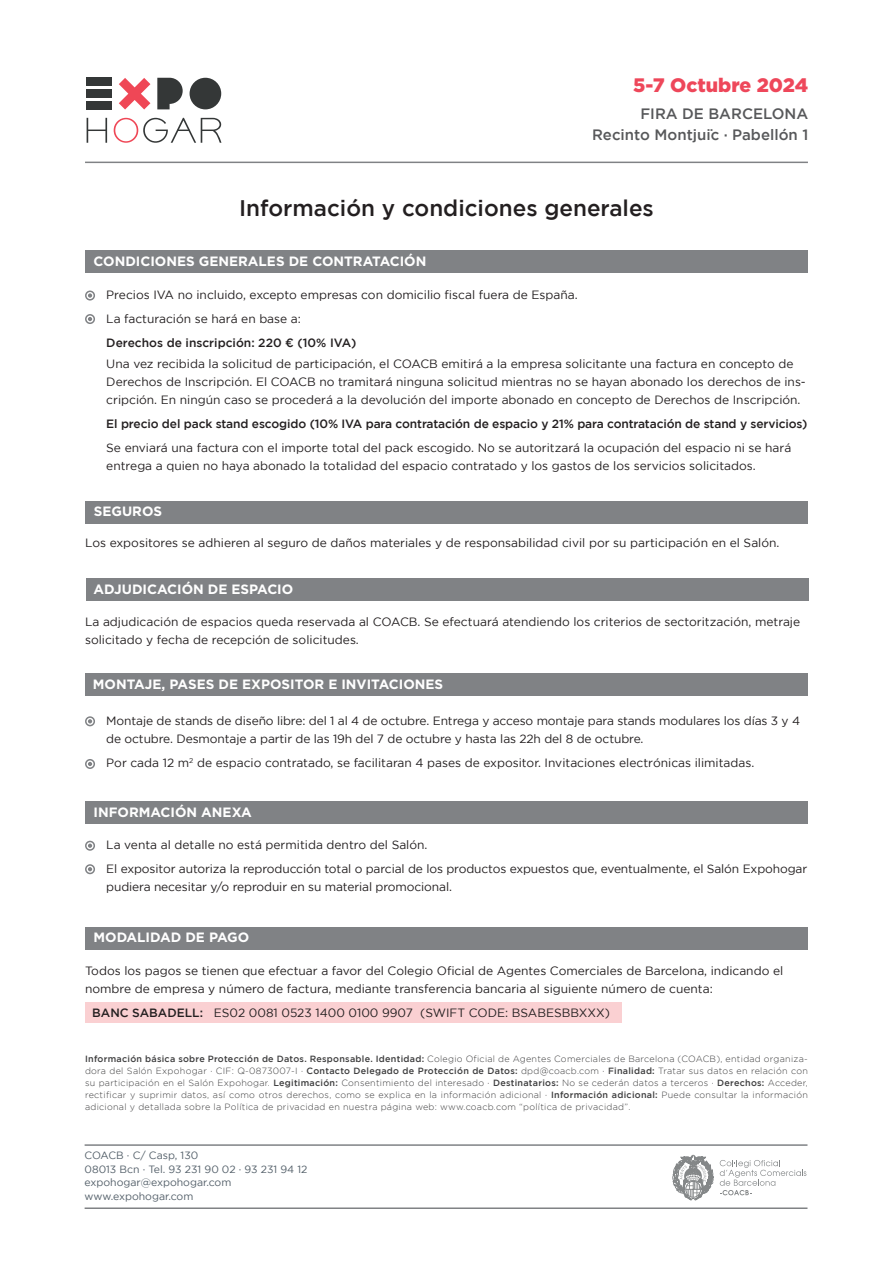
<style>
.page{position:relative;width:893px;height:1263px;background:#fff}
.page>*{position:absolute;margin:0;border:0;box-sizing:border-box;transform-origin:0 0}
.t1{font:500 22.5px "Gotham";color:#231f20}
.t2{font:900 19.5px "Gotham";color:#ee475a}
.t3{font:500 15px/21px "Gotham";color:#57585a;text-align:right}
.t4{font:700 13.5px "Gotham";color:#fff}
.t5{font:12px/18px "Gotham";color:#231f20}
.t6{font:500 12px "Gotham";letter-spacing:-.01em;color:#231f20}
.t7{font:10.5px/13.5px "Gotham";color:#525e68}
.t8{font:300 9px/12px "Gotham";letter-spacing:.03em;color:#3e3e3f;text-align:justify}
.s1{font-weight:500}
</style>
<div class="page">
<div style="left:85px;top:250px;width:723px;height:23px;background:#808285"></div>
<hr style="left:85px;top:162px;width:723px;height:1px;background:#808285">
<div style="left:85px;top:291px;width:10px;height:10px;border:2px solid #808285;border-radius:50%"></div>
<svg style="left:88px;top:293px;width:4px;height:5px"></svg>
<div style="left:85px;top:314px;width:10px;height:10px;border:2px solid #808285;border-radius:50%"></div>
<svg style="left:88px;top:317px;width:4px;height:4px"></svg>
<div style="left:85px;top:673px;width:723px;height:23px;background:#808285"></div>
<div style="left:85px;top:716px;width:10px;height:10px;border:2px solid #808285;border-radius:50%"></div>
<svg style="left:88px;top:719px;width:4px;height:4px"></svg>
<div style="left:85px;top:759px;width:10px;height:10px;border:2px solid #808285;border-radius:50%"></div>
<svg style="left:88px;top:762px;width:4px;height:4px"></svg>
<div style="left:85px;top:801px;width:723px;height:22px;background:#808285"></div>
<div style="left:85px;top:841px;width:10px;height:10px;border:2px solid #808285;border-radius:50%"></div>
<svg style="left:88px;top:843px;width:4px;height:5px"></svg>
<div style="left:85px;top:864px;width:10px;height:10px;border:2px solid #808285;border-radius:50%"></div>
<svg style="left:88px;top:867px;width:4px;height:4px"></svg>
<div style="left:86px;top:578px;width:723px;height:23px;background:#808285"></div>
<div style="left:85px;top:927px;width:723px;height:22px;background:#808285"></div>
<div style="left:86px;top:1002px;width:536px;height:21px;background:#fad0d2"></div>
<div style="left:85px;top:501px;width:723px;height:23px;background:#808285"></div>
<div style="left:87px;top:78px;width:25px;height:8px;background:#343737"></div>
<div style="left:87px;top:89px;width:25px;height:9px;background:#343737"></div>
<div style="left:87px;top:101px;width:25px;height:8px;background:#343737"></div>
<svg style="left:119px;top:78px;width:31px;height:31px"></svg>
<div style="left:190px;top:78px;width:31px;height:31px;background:#343737;border-radius:50%"></div>
<svg style="left:157px;top:78px;width:26px;height:31px"></svg>
<svg style="left:87px;top:118px;width:134px;height:25px"></svg>
<hr style="left:85px;top:1144px;width:722px;height:2px;background:#808285">
<hr style="left:85px;top:1207px;width:722px;height:2px;background:#808285">
<svg style="left:672px;top:1154px;width:42px;height:46px"></svg>
<svg style="left:720px;top:1160px;width:86px;height:35px"></svg>
<h2 class="t2" style="left:633px;top:74px;width:176px">5-7 Octubre 2024</h2>
<p class="t3" style="left:592px;top:103px;width:217px">FIRA DE BARCELONA<br>Recinto Montjuïc · Pabellón 1</p>
<h1 class="t1" style="left:239px;top:196px;width:416px">Información y condiciones generales</h1>
<p class="t4" style="left:94px;top:254px;width:334px">CONDICIONES GENERALES DE CONTRATACIÓN</p>
<p class="t5" style="left:106px;top:283px;width:473px;line-height:24px">Precios IVA no incluido, excepto empresas con domicilio fiscal fuera de España.<br>La facturación se hará en base a:</p>
<p class="t6" style="left:106px;top:336px;width:252px">Derechos de inscripción: 220 ¤ (10% IVA)</p>
<p class="t5" style="left:106px;top:355px;width:701px">Una vez recibida la solicitud de participación, el COACB emitirá a la empresa solicitante una factura en concepto de<br>Derechos de Inscripción. El COACB no tramitará ninguna solicitud mientras no se hayan abonado los derechos de ins&shy;cripción. En ningún caso se procederá a la devolución del importe abonado en concepto de Derechos de Inscripción.</p>
<p class="t6" style="left:106px;top:417px;width:703px">El precio del pack stand escogido (10% IVA para contratación de espacio y 21% para contratación de stand y servicios)</p>
<p class="t5" style="left:106px;top:439px;width:687px">Se enviará una factura con el importe total del pack escogido. No se autoritzará la ocupación del espacio ni se hará entrega a quien no haya abonado la totalidad del espacio contratado y los gastos de los servicios solicitados.</p>
<p class="t4" style="left:94px;top:504px;width:70px">SEGUROS</p>
<p class="t5" style="left:85px;top:533px;width:696px">Los expositores se adhieren al seguro de daños materiales y de responsabilidad civil por su participación en el Salón.</p>
<p class="t4" style="left:94px;top:581px;width:201px">ADJUDICACIÓN DE ESPACIO</p>
<p class="t5" style="left:85px;top:613px;width:717px">La adjudicación de espacios queda reservada al COACB. Se efectuará atendiendo los criterios de sectoritzación, metraje solicitado y fecha de recepción de solicitudes.</p>
<p class="t4" style="left:93px;top:676px;width:352px">MONTAJE, PASES DE EXPOSITOR E INVITACIONES</p>
<p class="t5" style="left:106px;top:712px;width:695px">Montaje de stands de diseño libre: del 1 al 4 de octubre. Entrega y acceso montaje para stands modulares los días 3 y 4 de octubre. Desmontaje a partir de las 19h del 7 de octubre y hasta las 22h del 8 de octubre.</p>
<p class="t5" style="left:106px;top:754px;width:650px">Por cada 12 m<sup>2</sup> de espacio contratado, se facilitaran 4 pases de expositor. Invitaciones electrónicas ilimitadas.</p>
<p class="t4" style="left:94px;top:804px;width:160px">INFORMACIÓN ANEXA</p>
<p class="t5" style="left:106px;top:833px;width:702px;line-height:24px">La venta al detalle no está permitida dentro del Salón.<br>El expositor autoriza la reproducción total o parcial de los productos expuestos que, eventualmente, el Salón Expohogar</p>
<p class="t5" style="left:106px;top:878px;width:347px">pudiera necesitar y/o reproduir en su material promocional.</p>
<p class="t4" style="left:94px;top:929px;width:157px">MODALIDAD DE PAGO</p>
<p class="t5" style="left:85px;top:961px;width:700px">Todos los pagos se tienen que efectuar a favor del Colegio Oficial de Agentes Comerciales de Barcelona, indicando el nombre de empresa y número de factura, mediante transferencia bancaria al siguiente número de cuenta:</p>
<p class="t5" style="left:92px;top:1003px;width:519px"><span class="s1">BANC SABADELL:</span> ES02 0081 0523 1400 0100 9907 (SWIFT CODE: BSABESBBXXX)</p>
<p class="t8" style="left:85px;top:1052px;width:724px"><span class="s1">Información básica sobre Protección de Datos. Responsable. Identidad:</span> Colegio Oficial de Agentes Comerciales de Barcelona (COACB), entidad organiza&shy;dora del Salón Expohogar · CIF: Q-0873007-I · <span class="s1">Contacto Delegado de Protección de Datos:</span> dpd@coacb.com · <span class="s1">Finalidad:</span> Tratar sus datos en relación con su participación en el Salón Expohogar. <span class="s1">Legitimación:</span> Consentimiento del interesado · <span class="s1">Destinatarios:</span> No se cederán datos a terceros · <span class="s1">Derechos:</span> Acceder, rectificar y suprimir datos, así como otros derechos, como se explica en la información adicional · <span class="s1">Información adicional:</span> Puede consultar la información adicional y detallada sobre la Política de privacidad en nuestra página web: www.coacb.com “política de privacidad”.</p>
<p class="t7" style="left:85px;top:1149px;width:224px">COACB · C/ Casp, 130<br>08013 Bcn · Tel. 93 231 90 02 · 93 231 94 12 expohogar@expohogar.com www.expohogar.com</p>
</div>
